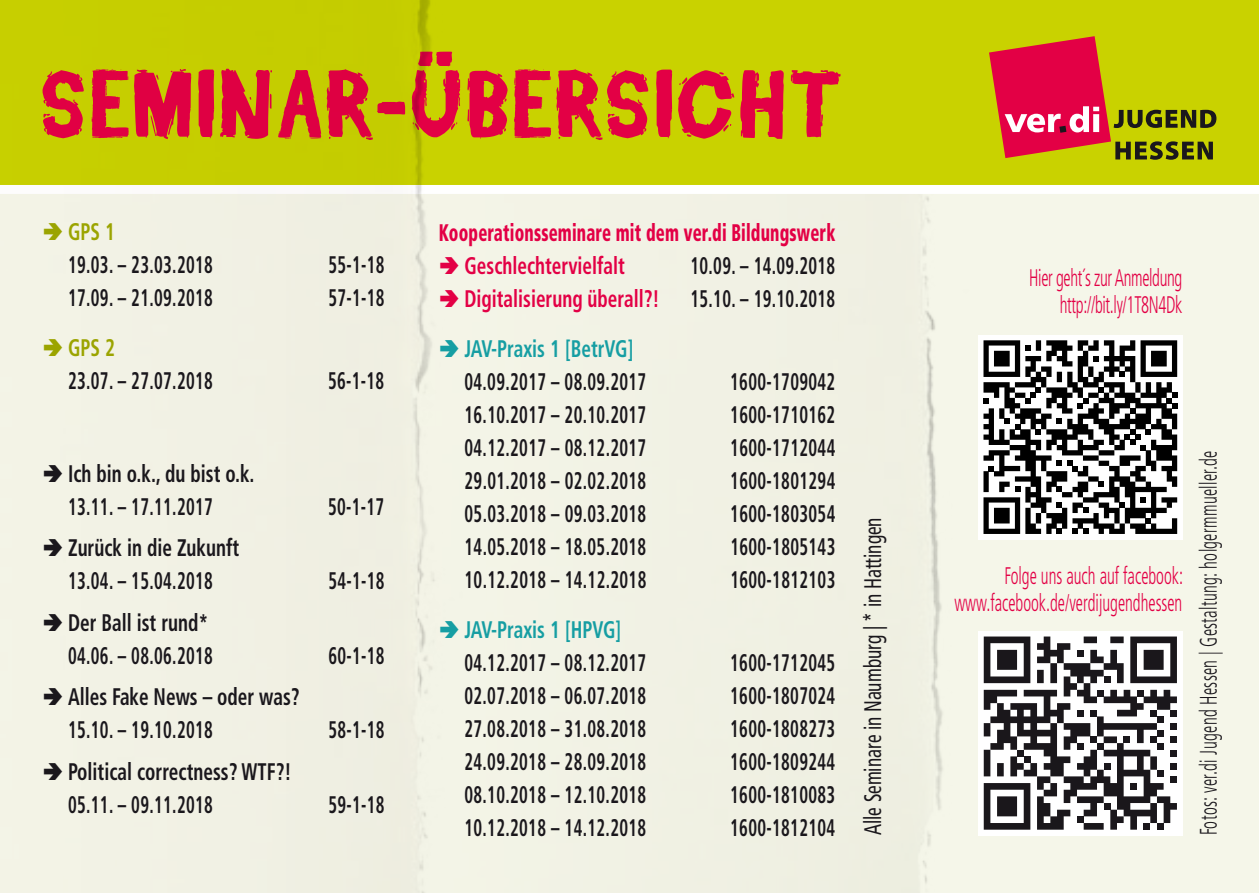
<style>
.page{position:relative;width:1259px;height:893px;background:#f5f6e9}
.page>*{position:absolute;margin:0;border:0;box-sizing:border-box;transform-origin:0 0}
.t1{font:700 condensed 24px "Frutiger LT Std";letter-spacing:.02em;color:#1a171c;scale:.7 1}
.t2{font:700 condensed 24px/33px "Frutiger LT Std";color:#1a171c;scale:.8 1}
.t3{font:300 condensed 24px/27px "Frutiger LT Std";color:#e30045;text-align:right;scale:.7 1}
.t4{font:300 condensed 24px "Frutiger LT Std";letter-spacing:.02em;color:#1a171c;scale:.7 1}
.t5{font:900 condensed 24px "Frutiger LT Std";letter-spacing:.01em;color:#e30045;scale:.7 1}
.t6{font:700 condensed 24px "Frutiger LT Std";color:#e30045;scale:.8 1}
.t7{font:300 condensed 24px/27px "Frutiger LT Std";letter-spacing:-.02em;color:#e30045;text-align:right;scale:.7 1}
.t8{font:700 condensed 24px "Frutiger LT Std";color:#169ea3;scale:.8 1}
.t9{font:condensed 24px "Frutiger LT Std";color:#1a171c;scale:.8 1}
.t10{font:700 condensed 24px "Frutiger LT Std";color:#9ba400;scale:.8 1}
</style>
<div class="page">
<div style="left:0;top:0;width:1259px;height:187px;background:#c9d200"></div>
<div style="left:978px;top:335px;width:204px;height:204px;background:#fff"></div>
<svg style="left:1116px;top:340px;width:61px;height:194px"></svg>
<div style="left:978px;top:631px;width:204px;height:204px;background:#fff"></div>
<svg style="left:1116px;top:636px;width:61px;height:194px"></svg>
<svg style="left:989px;top:36px;width:227px;height:124px"></svg>
<img style="left:921px;top:197px;width:195px;height:686px">
<svg style="left:613px;top:69px;width:227px;height:70px"></svg>
<div style="left:0;top:185px;width:1259px;height:9px;background:#fff"></div>
<img style="left:42px;top:0;width:571px;height:893px">
<svg style="left:44px;top:222px;width:39px;height:19px"></svg>
<svg style="left:44px;top:338px;width:39px;height:19px"></svg>
<svg style="left:44px;top:464px;width:39px;height:19px"></svg>
<svg style="left:44px;top:539px;width:39px;height:18px"></svg>
<svg style="left:44px;top:613px;width:39px;height:19px"></svg>
<svg style="left:44px;top:688px;width:39px;height:18px"></svg>
<svg style="left:44px;top:762px;width:39px;height:19px"></svg>
<svg style="left:440px;top:256px;width:39px;height:19px"></svg>
<svg style="left:440px;top:289px;width:39px;height:19px"></svg>
<svg style="left:440px;top:339px;width:39px;height:19px"></svg>
<svg style="left:440px;top:620px;width:39px;height:19px"></svg>
<p class="t10" style="left:68px;top:217px;width:60px">GPS 1</p>
<p class="t1" style="left:68px;top:250px;width:208px">19.03. – 23.03.2018</p>
<p class="t1" style="left:328px;top:250px;width:82px">55-1-18</p>
<p class="t1" style="left:68px;top:283px;width:208px">17.09. – 21.09.2018</p>
<p class="t1" style="left:328px;top:283px;width:82px">57-1-18</p>
<p class="t10" style="left:68px;top:333px;width:60px">GPS 2</p>
<p class="t1" style="left:68px;top:366px;width:208px">23.07. – 27.07.2018</p>
<p class="t1" style="left:328px;top:366px;width:82px">56-1-18</p>
<p class="t2" style="left:68px;top:457px;width:235px">Ich bin o.k., du bist o.k.<br>13.11. – 17.11.2017</p>
<p class="t2" style="left:68px;top:532px;width:215px">Zurück in die Zukunft<br>13.04. – 15.04.2018</p>
<p class="t2" style="left:68px;top:606px;width:183px">Der Ball ist rund*<br>04.06. – 08.06.2018</p>
<p class="t2" style="left:68px;top:681px;width:291px">Alles Fake News – oder was?<br>15.10. – 19.10.2018</p>
<p class="t2" style="left:68px;top:755px;width:281px">Political correctness? WTF?!<br>05.11. – 09.11.2018</p>
<p class="t1" style="left:328px;top:492px;width:82px">50-1-17</p>
<p class="t1" style="left:328px;top:567px;width:82px">54-1-18</p>
<p class="t1" style="left:328px;top:641px;width:82px">60-1-18</p>
<p class="t1" style="left:328px;top:716px;width:82px">58-1-18</p>
<p class="t1" style="left:328px;top:790px;width:82px">59-1-18</p>
<p class="t5" style="left:439px;top:218px;width:568px">Kooperationsseminare mit dem ver.di Bildungswerk</p>
<p class="t6" style="left:464px;top:251px;width:202px">Geschlechtervielfalt</p>
<p class="t1" style="left:690px;top:251px;width:208px">10.09. – 14.09.2018</p>
<p class="t6" style="left:464px;top:284px;width:245px">Digitalisierung überall?!</p>
<p class="t1" style="left:690px;top:284px;width:208px">15.10. – 19.10.2018</p>
<p class="t8" style="left:464px;top:334px;width:213px">JAV-Praxis 1 [BetrVG]</p>
<p class="t1" style="left:464px;top:367px;width:261px">04.09.2017 – 08.09.2017</p>
<p class="t1" style="left:730px;top:367px;width:152px">1600-1709042</p>
<p class="t1" style="left:464px;top:400px;width:261px">16.10.2017 – 20.10.2017</p>
<p class="t1" style="left:730px;top:400px;width:152px">1600-1710162</p>
<p class="t1" style="left:464px;top:433px;width:261px">04.12.2017 – 08.12.2017</p>
<p class="t1" style="left:730px;top:433px;width:152px">1600-1712044</p>
<p class="t1" style="left:464px;top:466px;width:261px">29.01.2018 – 02.02.2018</p>
<p class="t1" style="left:730px;top:466px;width:152px">1600-1801294</p>
<p class="t1" style="left:464px;top:499px;width:261px">05.03.2018 – 09.03.2018</p>
<p class="t1" style="left:730px;top:499px;width:152px">1600-1803054</p>
<p class="t1" style="left:464px;top:532px;width:261px">14.05.2018 – 18.05.2018</p>
<p class="t1" style="left:730px;top:532px;width:152px">1600-1805143</p>
<p class="t1" style="left:464px;top:565px;width:261px">10.12.2018 – 14.12.2018</p>
<p class="t1" style="left:730px;top:565px;width:152px">1600-1812103</p>
<p class="t8" style="left:464px;top:615px;width:197px">JAV-Praxis 1 [HPVG]</p>
<p class="t1" style="left:464px;top:648px;width:261px">04.12.2017 – 08.12.2017</p>
<p class="t1" style="left:730px;top:648px;width:152px">1600-1712045</p>
<p class="t1" style="left:464px;top:681px;width:261px">02.07.2018 – 06.07.2018</p>
<p class="t1" style="left:730px;top:681px;width:152px">1600-1807024</p>
<p class="t1" style="left:464px;top:714px;width:261px">27.08.2018 – 31.08.2018</p>
<p class="t1" style="left:730px;top:714px;width:152px">1600-1808273</p>
<p class="t1" style="left:464px;top:747px;width:261px">24.09.2018 – 28.09.2018</p>
<p class="t1" style="left:730px;top:747px;width:152px">1600-1809244</p>
<p class="t1" style="left:464px;top:780px;width:261px">08.10.2018 – 12.10.2018</p>
<p class="t1" style="left:730px;top:780px;width:152px">1600-1810083</p>
<p class="t1" style="left:464px;top:813px;width:261px">10.12.2018 – 14.12.2018</p>
<p class="t1" style="left:730px;top:813px;width:152px">1600-1812104</p>
<p class="t9" style="left:858px;top:835px;width:399px;rotate:-90deg">Alle Seminare in Naumburg | * in Hattingen</p>
<p class="t7" style="left:1029px;top:264px;width:220px">Hier geht´s zur Anmeldung http://bit.ly/1T8N4Dk</p>
<p class="t3" style="left:954px;top:562px;width:328px">Folge uns auch auf facebook: www.facebook.de/verdijugendhessen</p>
<p class="t4" style="left:1195px;top:835px;width:551px;rotate:-90deg">Fotos: ver.di Jugend Hessen | Gestaltung: holgermmueller.de</p>
</div>
